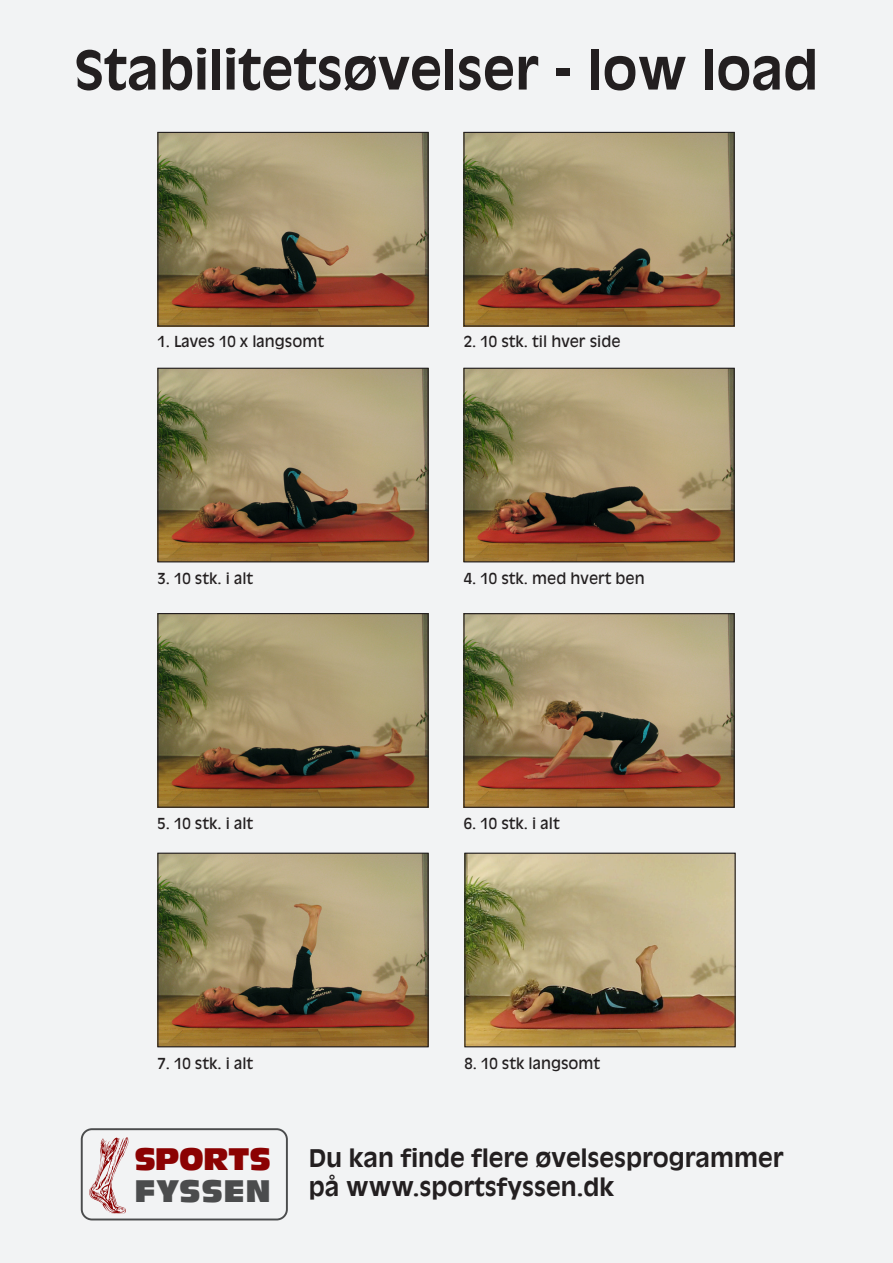
<style>
.page{position:relative;width:893px;height:1263px;background:#f2f3f4}
.page>*{position:absolute;margin:0;border:0;box-sizing:border-box;transform-origin:0 0}
.t1{font:700 52.5px "Antique Olive";color:#231f20}
.t2{font:30.45px/32.4px "Antique Olive Compact";letter-spacing:-.01em;color:#8b0202}
.t3{font:700 24px/28.8px "Antique Olive";color:#231f20}
.t4{font:15px "Antique Olive";color:#231f20}
.s1{color:#4b4c4d}
</style>
<div class="page">
<svg style="left:89px;top:1137px;width:40px;height:77px"></svg>
<div style="left:81px;top:1128px;width:207px;height:92px;border:2px solid #4b4c4d;border-radius:10px"></div>
<img style="left:159px;top:134px;width:268px;height:191px">
<div style="left:157px;top:132px;width:272px;height:195px;border:1px solid #231f20"></div>
<img style="left:159px;top:370px;width:268px;height:190px">
<div style="left:157px;top:368px;width:272px;height:194px;border:1px solid #231f20"></div>
<img style="left:159px;top:615px;width:268px;height:191px">
<div style="left:157px;top:613px;width:272px;height:195px;border:1px solid #231f20"></div>
<img style="left:159px;top:855px;width:268px;height:190px">
<div style="left:157px;top:853px;width:272px;height:194px;border:1px solid #231f20"></div>
<img style="left:466px;top:855px;width:268px;height:190px">
<div style="left:464px;top:853px;width:272px;height:194px;border:1px solid #231f20"></div>
<img style="left:465px;top:134px;width:268px;height:191px">
<div style="left:463px;top:132px;width:272px;height:195px;border:1px solid #231f20"></div>
<img style="left:465px;top:370px;width:268px;height:190px">
<div style="left:463px;top:368px;width:272px;height:194px;border:1px solid #231f20"></div>
<img style="left:465px;top:615px;width:268px;height:191px">
<div style="left:463px;top:613px;width:272px;height:195px;border:1px solid #231f20"></div>
<p class="t1" style="left:75px;top:38px;width:745px">Stabilitetsøvelser - low load</p>
<p class="t4" style="left:157px;top:333px;width:168px">1. Laves 10 x langsomt</p>
<p class="t4" style="left:464px;top:333px;width:158px">2. 10 stk. til hver side</p>
<p class="t4" style="left:157px;top:570px;width:97px">3. 10 stk. i alt</p>
<p class="t4" style="left:157px;top:815px;width:97px">5. 10 stk. i alt</p>
<p class="t4" style="left:464px;top:570px;width:182px">4. 10 stk. med hvert ben</p>
<p class="t4" style="left:464px;top:814px;width:97px">6. 10 stk. i alt</p>
<p class="t4" style="left:157px;top:1054px;width:97px">7. 10 stk. i alt</p>
<p class="t4" style="left:464px;top:1054px;width:137px">8. 10 stk langsomt</p>
<p class="t2" style="left:134px;top:1141px;width:138px">SPORTS<br><span class="s1">FYSSEN</span></p>
<p class="t3" style="left:309px;top:1143px;width:476px">Du kan finde flere øvelsesprogrammer på www.sportsfyssen.dk</p>
</div>
